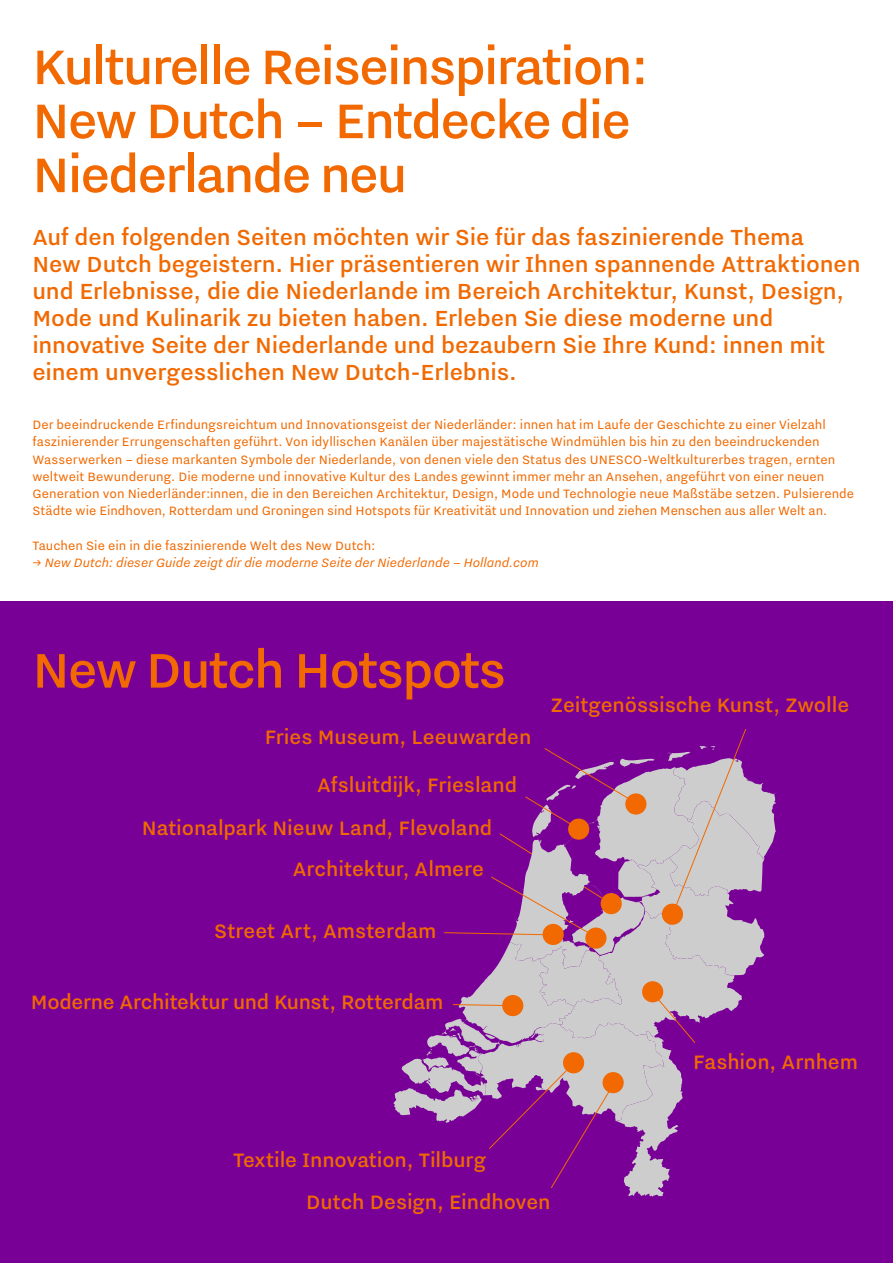
<style>
.page{position:relative;width:893px;height:1263px;background:#fff}
.page>*{position:absolute;margin:0;border:0;box-sizing:border-box;transform-origin:0 0}
.t1{font:500 60px/54px "Nitti Grotesk";letter-spacing:-.03em;color:#f16900}
.t2{font:500 27px/27px "Nitti Grotesk";letter-spacing:-.005em;color:#f16900}
.t3{font:500 24px "Nitti Grotesk";letter-spacing:-.005em;color:#f16900}
.t4{font:15px/17.2px "Nitti Grotesk";letter-spacing:.005em;color:#f16900}
.t5{font:italic 15px "Nitti Grotesk";letter-spacing:.005em;color:#f16900}
</style>
<div class="page">
<div style="left:0;top:602px;width:893px;height:661px;background:#780096"></div>
<svg style="left:393px;top:729px;width:383px;height:467px"></svg>
<h1 class="t1" style="left:32px;top:38px;width:618px">Kulturelle Reiseinspiration:<br>New Dutch – Entdecke die<br>Niederlande neu</h1>
<p class="t2" style="left:32px;top:223px;width:830px">Auf den folgenden Seiten möchten wir Sie für das faszinierende Thema<br>New Dutch begeistern. Hier präsentieren wir Ihnen spannende Attraktionen und Erlebnisse, die die Niederlande im Bereich Architektur, Kunst, Design, Mode und Kulinarik zu bieten haben. Erleben Sie diese moderne und innovative Seite der Niederlande und bezaubern Sie Ihre Kund: innen mit einem unvergesslichen New Dutch-Erlebnis.</p>
<p class="t4" style="left:32px;top:416px;width:823px">Der beeindruckende Erfindungsreichtum und Innovationsgeist der Niederländer: innen hat im Laufe der Geschichte zu einer Vielzahl faszinierender Errungenschaften geführt. Von idyllischen Kanälen über majestätische Windmühlen bis hin zu den beeindruckenden Wasserwerken – diese markanten Symbole der Niederlande, von denen viele den Status des UNESCO-Weltkulturerbes tragen, ernten weltweit Bewunderung. Die moderne und innovative Kultur des Landes gewinnt immer mehr an Ansehen, angeführt von einer neuen Generation von Niederländer:innen, die in den Bereichen Architektur, Design, Mode und Technologie neue Maßstäbe setzen. Pulsierende Städte wie Eindhoven, Rotterdam und Groningen sind Hotspots für Kreativität und Innovation und ziehen Menschen aus aller Welt an.</p>
<p class="t4" style="left:32px;top:536px;width:345px">Tauchen Sie ein in die faszinierende Welt des New Dutch:</p>
<p class="t5" style="left:32px;top:554px;width:508px">→ New Dutch: dieser Guide zeigt dir die moderne Seite der Niederlande – Holland.com</p>
<h1 class="t1" style="left:32px;top:641px;width:475px">New Dutch Hotspots</h1>
<h3 class="t3" style="left:265px;top:723px;width:268px">Fries Museum, Leeuwarden</h3>
<h3 class="t3" style="left:317px;top:771px;width:201px">Afsluitdijk, Friesland</h3>
<h3 class="t3" style="left:142px;top:814px;width:352px">Nationalpark Nieuw Land, Flevoland</h3>
<h3 class="t3" style="left:293px;top:855px;width:193px">Architektur, Almere</h3>
<h3 class="t3" style="left:214px;top:917px;width:224px">Street Art, Amsterdam</h3>
<h3 class="t3" style="left:31px;top:988px;width:414px">Moderne Architektur und Kunst, Rotterdam</h3>
<h3 class="t3" style="left:551px;top:692px;width:300px">Zeitgenössische Kunst, Zwolle</h3>
<h3 class="t3" style="left:693px;top:1048px;width:166px">Fashion, Arnhem</h3>
<h3 class="t3" style="left:233px;top:1147px;width:254px">Textile Innovation, Tilburg</h3>
<h3 class="t3" style="left:306px;top:1188px;width:246px">Dutch Design, Eindhoven</h3>
</div>
